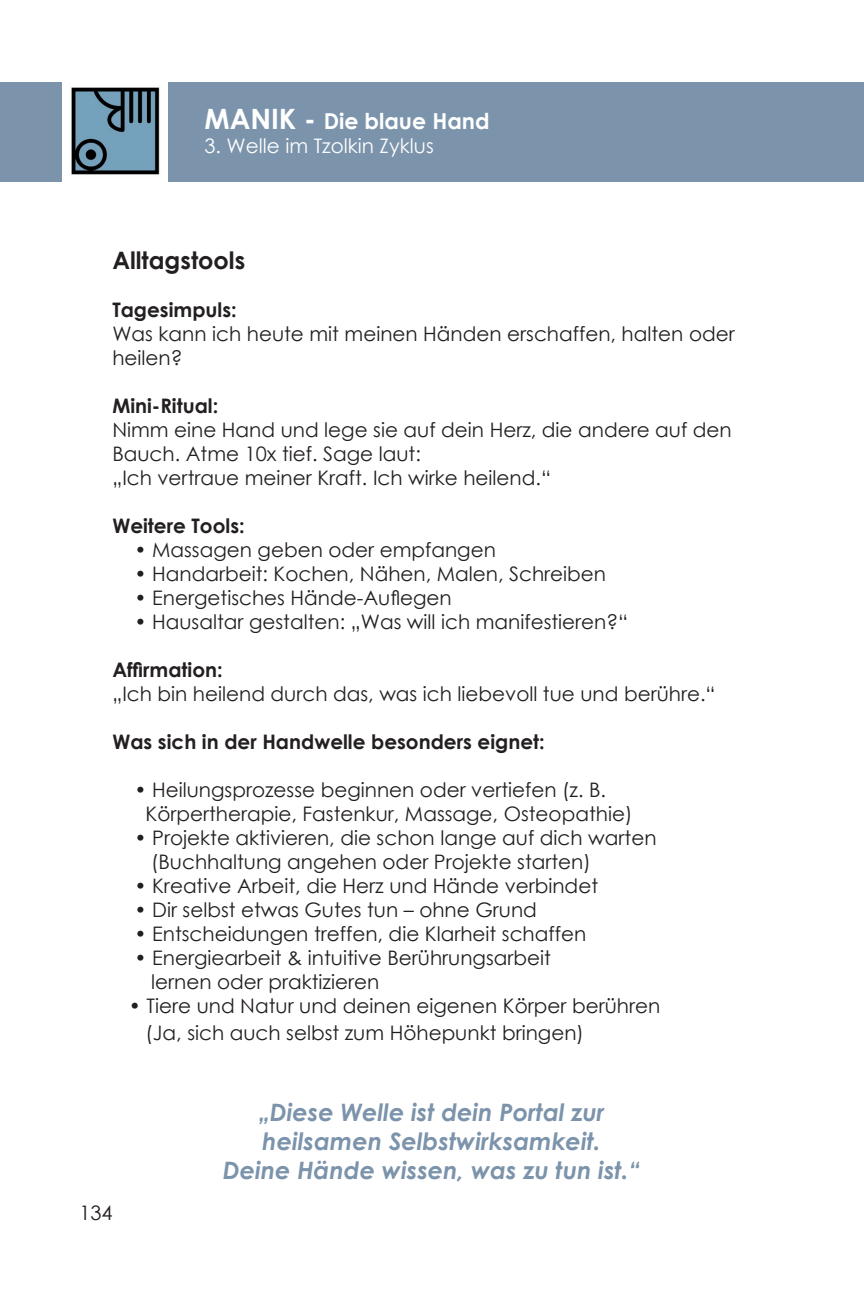
<style>
.page{position:relative;width:864px;height:1296px;background:#fff}
.page>*{position:absolute;margin:0;border:0;box-sizing:border-box;transform-origin:0 0}
.t1{font:italic 700 24px/28.8px "Century Gothic";color:#7b93ab;text-align:center}
.t2{font:700 24px "Century Gothic";color:#231f20}
.t3{font:700 22px "Century Gothic";color:#fff}
.t4{font:20px/24px "Century Gothic";color:#231f20}
.t5{font:700 20px "Century Gothic";color:#231f20}
.t6{font:20px "Century Gothic";color:#fff}
.s1{font-size:28px}
</style>
<div class="page">
<div style="left:0;top:82px;width:864px;height:99px;background:#7b93ab"></div>
<div style="left:63px;top:59px;width:105px;height:162px;background:#fff"></div>
<img style="left:71px;top:87px;width:89px;height:88px">
<p class="t3" style="left:204px;top:104px;width:287px"><span class="s1">MANIK -</span> Die blaue Hand</p>
<p class="t6" style="left:204px;top:131px;width:231px">3. Welle im Tzolkin Zyklus</p>
<p class="t2" style="left:112px;top:242px;width:134px">Alltagstools</p>
<p class="t5" style="left:112px;top:295px;width:126px">Tagesimpuls:</p>
<p class="t4" style="left:112px;top:322px;width:624px">Was kann ich heute mit meinen Händen erschaffen, halten oder heilen?</p>
<p class="t5" style="left:112px;top:391px;width:108px">Mini-Ritual:</p>
<p class="t4" style="left:112px;top:418px;width:621px">Nimm eine Hand und lege sie auf dein Herz, die andere auf den<br>Bauch. Atme 10x tief. Sage laut:<br>„Ich vertraue meiner Kraft. Ich wirke heilend.“</p>
<p class="t5" style="left:112px;top:511px;width:134px">Weitere Tools:</p>
<p class="t4" style="left:135px;top:538px;width:363px">• Massagen geben oder empfangen</p>
<p class="t4" style="left:135px;top:562px;width:473px">• Handarbeit: Kochen, Nähen, Malen, Schreiben</p>
<p class="t4" style="left:135px;top:586px;width:319px">• Energetisches Hände-Auflegen</p>
<p class="t4" style="left:135px;top:610px;width:495px">• Hausaltar gestalten: „Was will ich manifestieren?“</p>
<p class="t5" style="left:112px;top:655px;width:112px">Affirmation:</p>
<p class="t4" style="left:112px;top:682px;width:605px">„Ich bin heilend durch das, was ich liebevoll tue und berühre.“</p>
<p class="t5" style="left:112px;top:727px;width:434px">Was sich in der Handwelle besonders eignet:</p>
<p class="t4" style="left:146px;top:778px;width:488px;text-indent:-11px">• Heilungsprozesse beginnen oder vertiefen (z. B.<br>Körpertherapie, Fastenkur, Massage, Osteopathie)</p>
<p class="t4" style="left:151px;top:826px;width:507px;text-indent:-17px">• Projekte aktivieren, die schon lange auf dich warten (Buchhaltung angehen oder Projekte starten)</p>
<p class="t4" style="left:135px;top:874px;width:465px">• Kreative Arbeit, die Herz und Hände verbindet</p>
<p class="t4" style="left:135px;top:898px;width:404px">• Dir selbst etwas Gutes tun – ohne Grund</p>
<p class="t4" style="left:135px;top:922px;width:453px">• Entscheidungen treffen, die Klarheit schaffen</p>
<p class="t4" style="left:151px;top:946px;width:401px;text-indent:-17px">• Energiearbeit &amp; intuitive Berührungsarbeit lernen oder praktizieren</p>
<p class="t4" style="left:146px;top:992px;width:516px;line-height:26.4px;text-indent:-17px">• Tiere und Natur und deinen eigenen Körper berühren (Ja, sich auch selbst zum Höhepunkt bringen)</p>
<p class="t4" style="left:79px;top:1200px;width:35px">134</p>
<p class="t1" style="left:223px;top:1097px;width:419px">„Diese Welle ist dein Portal zur heilsamen Selbstwirksamkeit.<br>Deine Hände wissen, was zu tun ist.“</p>
</div>
